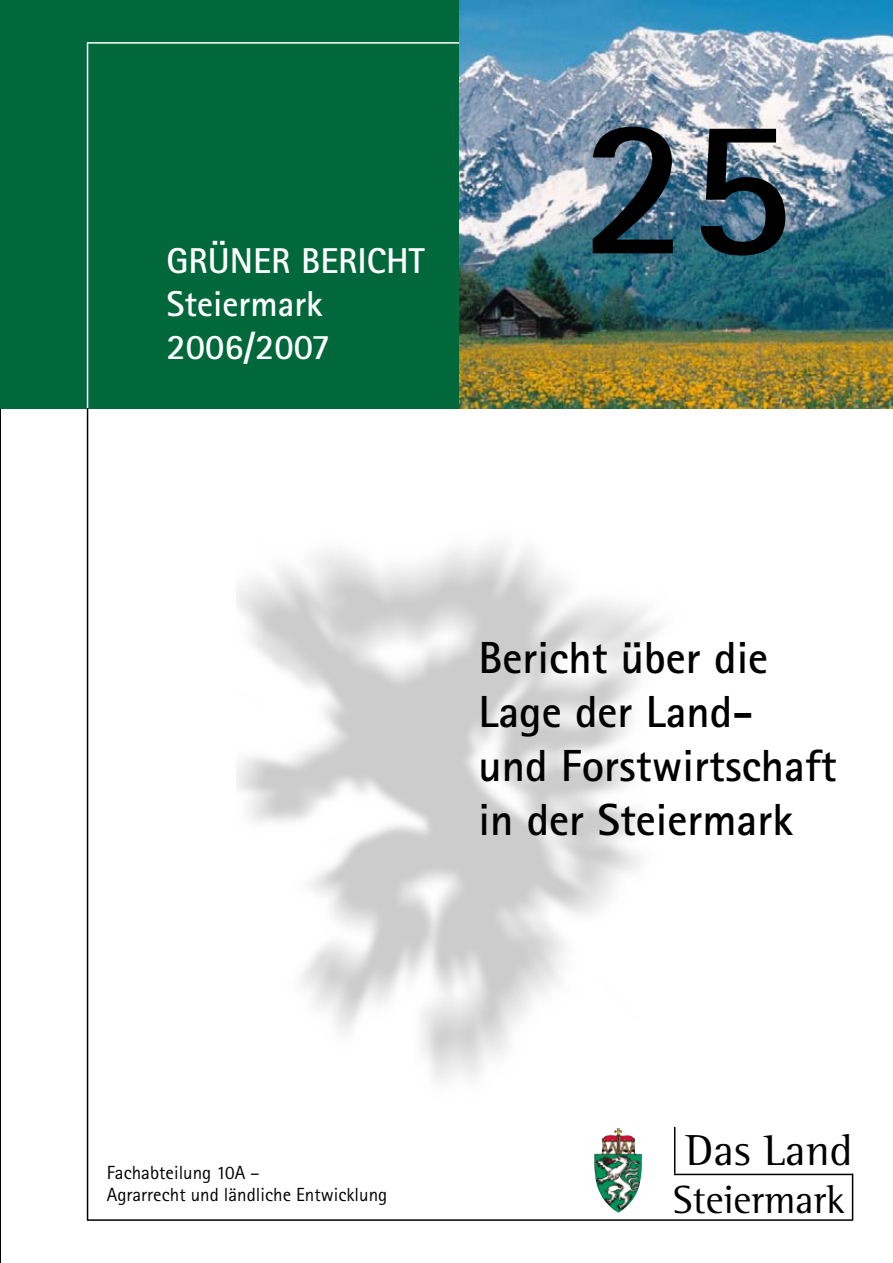
<style>
.page{position:relative;width:893px;height:1263px;background:#fff}
.page>*{position:absolute;margin:0;border:0;box-sizing:border-box;transform-origin:0 0}
.t1{font:700 196.5px "Rotis Sans Serif";color:#000}
.t2{font:700 45px/54px "Rotis Sans Serif";color:#000}
.t3{font:44.4px "Rotis Semi Serif";color:#000}
.t4{font:40.2px "Rotis Semi Serif";color:#000}
.t5{font:700 36px/43.2px "Rotis Sans Serif";color:#fff}
.t6{font:19.05px/22.8px "Rotis Sans Serif";color:#000}
</style>
<div class="page">
<div style="left:0;top:0;width:459px;height:408px;background:#00683b"></div>
<img style="left:459px;top:0;width:434px;height:408px">
<hr style="left:87px;top:42px;width:372px;height:2px;background:#fff">
<hr style="left:87px;top:43px;width:1px;height:365px;background:#fff">
<hr style="left:87px;top:408px;width:1px;height:812px;background:#000">
<hr style="left:87px;top:1219px;width:766px;height:2px;background:#000">
<img style="left:601px;top:1128px;width:19px;height:24px">
<hr style="left:852px;top:1174px;width:1px;height:46px;background:#000">
<hr style="left:674px;top:1174px;width:179px;height:1px;background:#000">
<hr style="left:674px;top:1127px;width:1px;height:47px;background:#000">
<p class="t5" style="left:167px;top:239px;width:260px">GRÜNER BERICHT<br>Steiermark<br>2006/2007</p>
<h1 class="t1" style="left:582px;top:63px;width:213px">25</h1>
<p class="t2" style="left:478px;top:630px;width:360px">Bericht über die<br>Lage der Land-<br>und Forstwirtschaft in der Steiermark</p>
<p class="t6" style="left:107px;top:1160px;width:282px">Fachabteilung 10A –<br>Agrarrecht und ländliche Entwicklung</p>
<p class="t3" style="left:685px;top:1124px;width:169px">Das Land</p>
<p class="t4" style="left:673px;top:1176px;width:173px">Steiermark</p>
</div>
